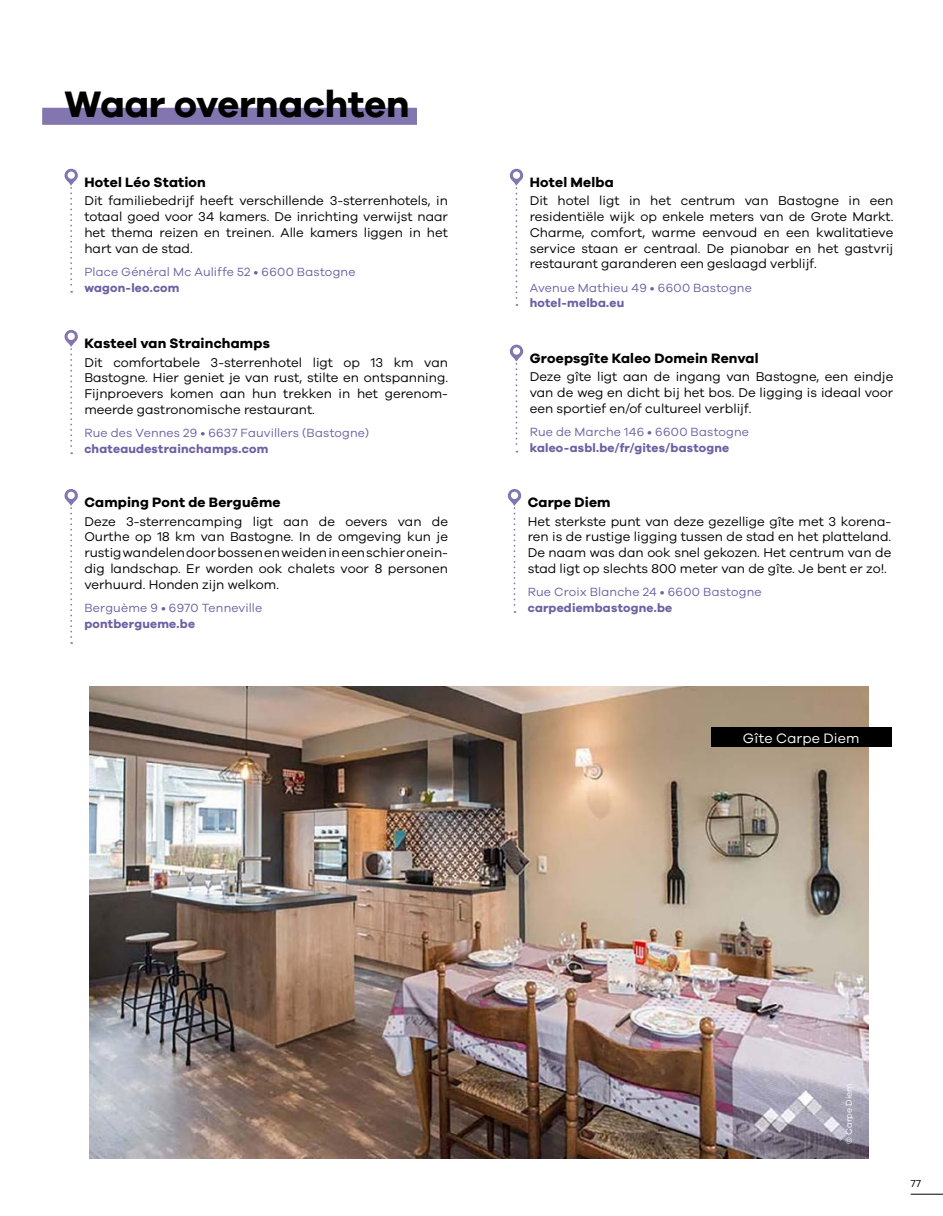
<style>
.page{position:relative;width:943px;height:1216px;background:#fff}
.page>*{position:absolute;margin:0;border:0;box-sizing:border-box;transform-origin:0 0}
.t1{font:700 37.98px "Galano Grotesque";letter-spacing:-.005em;color:#000}
.t2{font:14.17px "Galano Grotesque";letter-spacing:.01em;color:#fff}
.t3{font:700 14px "Galano Grotesque";letter-spacing:.015em;color:#000}
.t4{font:13.12px/15.8px "Galano Grotesque";color:#000;text-align:justify}
.t5{font:12.25px "Galano Grotesque";letter-spacing:.015em;color:#6e60a3}
.t6{font:700 12.25px "Galano Grotesque";letter-spacing:.015em;color:#6e60a3}
.t7{font:10.5px "Galano Grotesque";color:#000}
.t8{font:8.75px "Galano Grotesque";color:#fff}
</style>
<div class="page">
<svg style="left:510px;top:344px;width:13px;height:108px"></svg>
<div style="left:513px;top:347px;width:7px;height:8px;background:#fff;border-radius:50%"></div>
<svg style="left:508px;top:489px;width:13px;height:124px"></svg>
<div style="left:511px;top:491px;width:7px;height:8px;background:#fff;border-radius:50%"></div>
<svg style="left:510px;top:169px;width:13px;height:137px"></svg>
<div style="left:513px;top:171px;width:7px;height:8px;background:#fff;border-radius:50%"></div>
<svg style="left:64px;top:330px;width:14px;height:124px"></svg>
<div style="left:68px;top:333px;width:7px;height:7px;background:#fff;border-radius:50%"></div>
<svg style="left:64px;top:489px;width:14px;height:155px"></svg>
<div style="left:68px;top:491px;width:7px;height:8px;background:#fff;border-radius:50%"></div>
<svg style="left:64px;top:169px;width:14px;height:124px"></svg>
<div style="left:68px;top:171px;width:7px;height:8px;background:#fff;border-radius:50%"></div>
<img style="left:89px;top:686px;width:779px;height:472px">
<div style="left:711px;top:727px;width:180px;height:19px;background:#000"></div>
<div style="left:42px;top:108px;width:375px;height:17px;background:#8375b0"></div>
<hr style="left:910px;top:1193px;width:33px;height:1px;background:#000">
<h1 class="t1" style="left:64px;top:81px;width:346px">Waar overnachten</h1>
<p class="t3" style="left:84px;top:174px;width:123px">Hotel Léo Station</p>
<p class="t4" style="left:84px;top:193px;width:365px">Dit familiebedrijf heeft verschillende 3-sterrenhotels, in totaal goed voor 34 kamers. De inrichting verwijst naar het thema reizen en treinen. Alle kamers liggen in het hart van de stad.</p>
<p class="t5" style="left:84px;top:264px;width:272px">Place Général Mc Auliffe 52 • 6600 Bastogne</p>
<p class="t6" style="left:84px;top:280px;width:97px">wagon-leo.com</p>
<p class="t3" style="left:84px;top:335px;width:187px">Kasteel van Strainchamps</p>
<p class="t4" style="left:84px;top:354px;width:365px">Dit comfortabele 3-sterrenhotel ligt op 13 km van Bastogne. Hier geniet je van rust, stilte en ontspanning.<br>Fijnproevers komen aan hun trekken in het gerenom&shy;meerde gastronomische restaurant.</p>
<p class="t5" style="left:84px;top:425px;width:286px">Rue des Vennes 29 • 6637 Fauvillers (Bastogne)</p>
<p class="t6" style="left:84px;top:441px;width:185px">chateaudestrainchamps.com</p>
<p class="t3" style="left:84px;top:494px;width:198px">Camping Pont de Berguême</p>
<p class="t4" style="left:84px;top:513px;width:365px">Deze 3-sterrencamping ligt aan de oevers van de Ourthe op 18 km van Bastogne. In de omgeving kun je rustig wandelen door bossen en weiden in een schier onein&shy;dig landschap. Er worden ook chalets voor 8 personen verhuurd. Honden zijn welkom.</p>
<p class="t5" style="left:84px;top:600px;width:179px">Berguème 9 • 6970 Tenneville</p>
<p class="t6" style="left:84px;top:616px;width:112px">pontbergueme.be</p>
<p class="t3" style="left:529px;top:174px;width:86px">Hotel Melba</p>
<p class="t4" style="left:529px;top:193px;width:365px">Dit hotel ligt in het centrum van Bastogne in een residentiële wijk op enkele meters van de Grote Markt.<br>Charme, comfort, warme eenvoud en een kwalitatieve service staan er centraal. De pianobar en het gastvrij restaurant garanderen een geslaagd verblijf.</p>
<p class="t5" style="left:529px;top:280px;width:224px">Avenue Mathieu 49 • 6600 Bastogne</p>
<p class="t6" style="left:529px;top:296px;width:96px">hotel-melba.eu</p>
<p class="t3" style="left:529px;top:349px;width:230px">Groepsgîte Kaleo Domein Renval</p>
<p class="t4" style="left:529px;top:368px;width:365px">Deze gîte ligt aan de ingang van Bastogne, een eindje van de weg en dicht bij het bos. De ligging is ideaal voor een sportief en/of cultureel verblijf.</p>
<p class="t5" style="left:529px;top:424px;width:221px">Rue de Marche 146 • 6600 Bastogne</p>
<p class="t6" style="left:529px;top:440px;width:201px">kaleo-asbl.be/fr/gites/bastogne</p>
<p class="t3" style="left:527px;top:494px;width:84px">Carpe Diem</p>
<p class="t4" style="left:527px;top:513px;width:365px">Het sterkste punt van deze gezellige gîte met 3 korena&shy;ren is de rustige ligging tussen de stad en het platteland.<br>De naam was dan ook snel gekozen. Het centrum van de stad ligt op slechts 800 meter van de gîte. Je bent er zo!.</p>
<p class="t5" style="left:527px;top:584px;width:235px">Rue Croix Blanche 24 • 6600 Bastogne</p>
<p class="t6" style="left:527px;top:600px;width:146px">carpediembastogne.be</p>
<p class="t2" style="left:742px;top:729px;width:118px">Gîte Carpe Diem</p>
<p class="t8" style="left:843px;top:1143px;width:62px;rotate:-90deg">© Carpe Diem</p>
<p class="t7" style="left:910px;top:1177px;width:12px">77</p>
</div>
